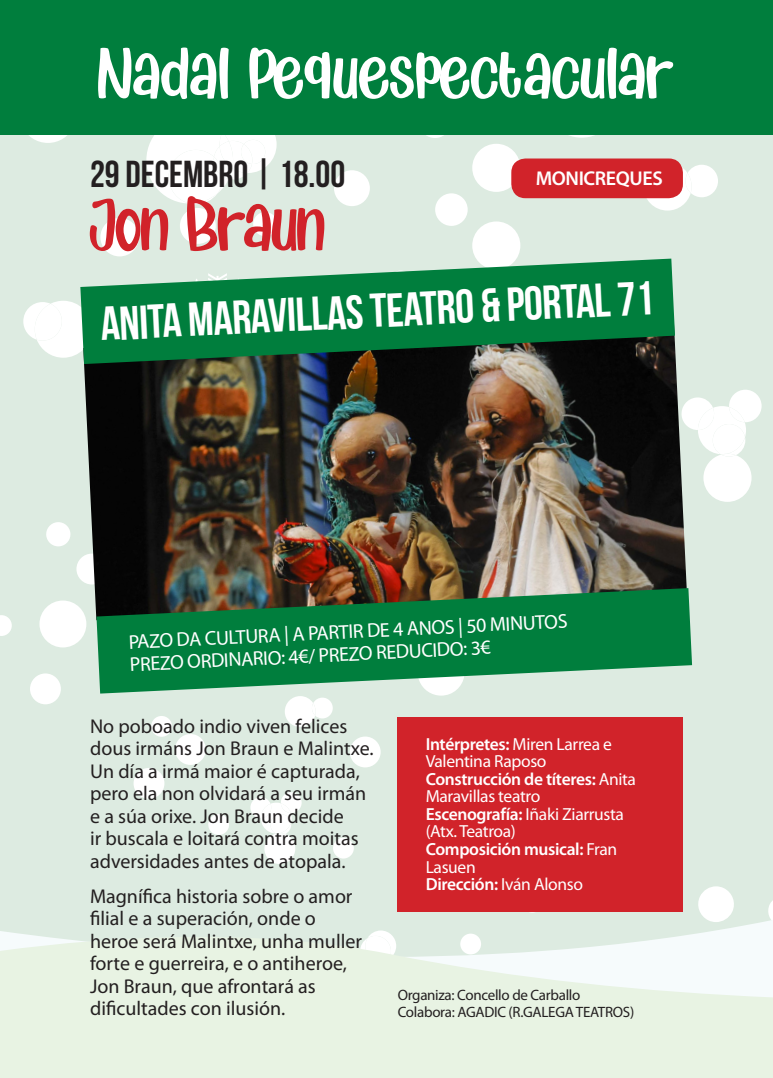
<style>
.page{position:relative;width:773px;height:1078px;background:#fff}
.page>*{position:absolute;margin:0;border:0;box-sizing:border-box;transform-origin:0 0}
.t1{font:55px "Kids Monday";letter-spacing:-.02em;color:#d1232a}
.t2{font:53.5px "Kids Monday";color:#fff}
.t3{font:47.5px "Bebas Neue";color:#fff}
.t4{font:37.5px "Bebas Neue";color:#231f20}
.t5{font:20px/22.5px "Myriad Pro";color:#231f20}
.t6{font:20px "Myriad Pro";color:#fff}
.t7{font:600 20px "Myriad Pro";letter-spacing:-.02em;color:#fff}
.t8{font:600 17.5px/17.5px "Myriad Pro";letter-spacing:-.02em;color:#fff}
.t9{font:17.5px/17.5px "Myriad Pro";letter-spacing:-.02em;color:#fff}
.t10{font:15px "Myriad Pro";letter-spacing:-.02em;color:#231f20}
.s1{font-weight:600}
.s2{font-weight:400}
</style>
<div class="page">
<div style="left:0;top:130px;width:772px;height:947px;background:#ddebe1"></div>
<div style="left:39px;top:600px;width:47px;height:47px;background:#fff;border-radius:50%"></div>
<div style="left:76px;top:553px;width:31px;height:31px;background:#fff;border-radius:50%"></div>
<div style="left:30px;top:673px;width:31px;height:31px;background:#fff;border-radius:50%"></div>
<svg style="left:175px;top:734px;width:31px;height:30px"></svg>
<div style="left:350px;top:736px;width:30px;height:31px;background:#fff;border-radius:50%"></div>
<div style="left:133px;top:767px;width:31px;height:31px;background:#fff;border-radius:50%"></div>
<svg style="left:285px;top:696px;width:48px;height:30px"></svg>
<div style="left:151px;top:715px;width:21px;height:21px;background:#fff;border-radius:50%"></div>
<div style="left:208px;top:814px;width:21px;height:20px;background:#fff;border-radius:50%"></div>
<div style="left:333px;top:837px;width:21px;height:21px;background:#fff;border-radius:50%"></div>
<svg style="left:0;top:615px;width:12px;height:20px"></svg>
<div style="left:521px;top:891px;width:21px;height:21px;background:#d1232a;border-radius:50%"></div>
<svg style="left:250px;top:792px;width:51px;height:71px"></svg>
<svg style="left:768px;top:902px;width:4px;height:17px"></svg>
<svg style="left:698px;top:886px;width:36px;height:33px"></svg>
<svg style="left:555px;top:134px;width:53px;height:4px"></svg>
<div style="left:472px;top:144px;width:48px;height:48px;background:#fff;border-radius:50%"></div>
<div style="left:472px;top:221px;width:48px;height:48px;background:#fff;border-radius:50%"></div>
<div style="left:334px;top:170px;width:36px;height:36px;background:#fff;border-radius:50%"></div>
<div style="left:180px;top:208px;width:36px;height:36px;background:#fff;border-radius:50%"></div>
<svg style="left:22px;top:134px;width:52px;height:9px"></svg>
<svg style="left:643px;top:162px;width:75px;height:48px"></svg>
<div style="left:435px;top:193px;width:32px;height:33px;background:#fff;border-radius:50%"></div>
<div style="left:253px;top:212px;width:24px;height:24px;background:#fff;border-radius:50%"></div>
<svg style="left:419px;top:134px;width:31px;height:4px"></svg>
<svg style="left:146px;top:134px;width:130px;height:70px"></svg>
<div style="left:100px;top:218px;width:39px;height:38px;background:#fff;border-radius:50%"></div>
<svg style="left:23px;top:301px;width:57px;height:56px"></svg>
<svg style="left:46px;top:522px;width:25px;height:24px"></svg>
<svg style="left:686px;top:390px;width:75px;height:111px"></svg>
<svg style="left:0;top:919px;width:772px;height:17px"></svg>
<svg style="left:0;top:936px;width:772px;height:141px"></svg>
<div style="left:0;top:0;width:772px;height:134px;background:#007e3d"></div>
<img style="left:83px;top:346px;width:603px;height:273px">
<div style="left:511px;top:158px;width:171px;height:40px;background:#d1232a;border-radius:14px"></div>
<svg style="left:80px;top:258px;width:595px;height:106px;background:#268252"></svg>
<div style="left:397px;top:717px;width:285px;height:194px;background:#d1232a"></div>
<svg style="left:96px;top:588px;width:596px;height:105px;background:#288452"></svg>
<p class="t2" style="left:98px;top:32px;width:578px">Nadal Pequespectacular</p>
<p class="t4" style="left:90px;top:153px;width:257px">29 DECEMBRO | 18.00</p>
<p class="t1" style="left:90px;top:182px;width:238px">Jon Braun</p>
<p class="t7" style="left:535px;top:165px;width:128px">MONICREQUES</p>
<p class="t3" style="left:99px;top:299px;width:555px;rotate:-3deg">ANITA MARAVILLAS TEATRO &amp; PORTAL 71</p>
<p class="t6" style="left:128px;top:630px;width:440px;rotate:-3deg">PAZO DA CULTURA | A PARTIR DE 4 ANOS | 50 MINUTOS</p>
<p class="t6" style="left:129px;top:652px;width:363px;rotate:-3deg">PREZO ORDINARIO: 4€/ PREZO REDUCIDO: 3€</p>
<p class="t5" style="left:90px;top:714px;width:285px">No poboado indio viven felices dous irmáns Jon Braun e Malintxe.<br>Un día a irmá maior é capturada, pero ela non olvidará a seu irmán e a súa orixe. Jon Braun decide<br>ir buscala e loitará contra moitas adversidades antes de atopala.</p>
<p class="t5" style="left:90px;top:884px;width:273px">Magnífica historia sobre o amor filial e a superación, onde o heroe será Malintxe, unha muller forte e guerreira, e o antiheroe,<br>Jon Braun, que afrontará as dificultades con ilusión.</p>
<p class="t9" style="left:425px;top:734px;width:188px"><span class="s1">Intérpretes:</span> Miren Larrea e<br>Valentina Raposo</p>
<p class="t8" style="left:425px;top:769px;width:212px">Construcción de títeres: <span class="s2">Anita<br>Maravillas teatro</span></p>
<p class="t9" style="left:425px;top:804px;width:200px"><span class="s1">Escenografía:</span> Iñaki Ziarrusta (Atx. Teatroa)</p>
<p class="t8" style="left:425px;top:839px;width:193px">Composición musical: <span class="s2">Fran<br>Lasuen</span></p>
<p class="t8" style="left:425px;top:874px;width:159px">Dirección: <span class="s2">Iván Alonso</span></p>
<p class="t10" style="left:397px;top:984px;width:184px">Organiza: Concello de Carballo</p>
<p class="t10" style="left:397px;top:1002px;width:238px">Colabora: AGADIC (R.GALEGA TEATROS)</p>
</div>
